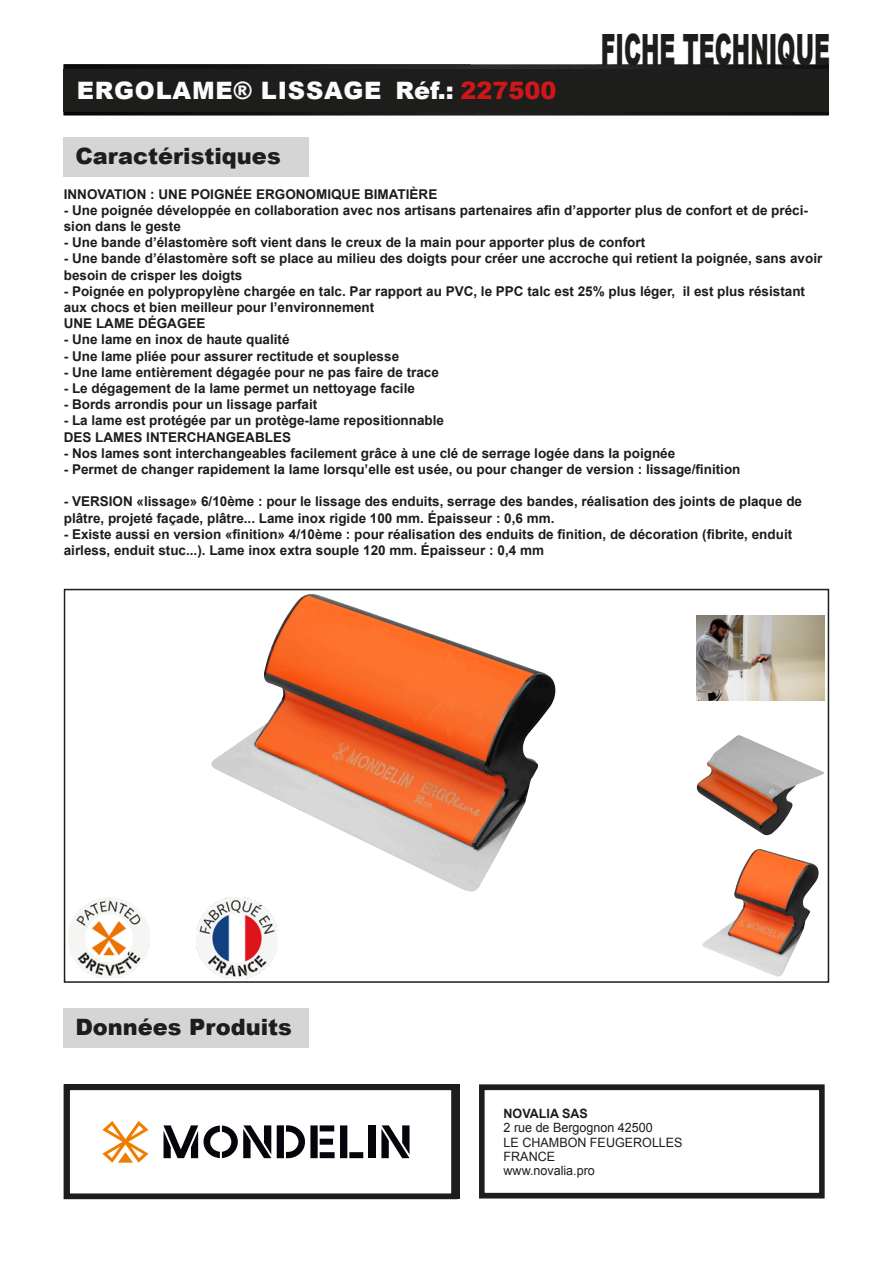
<style>
.page{position:relative;width:893px;height:1263px;background:#fff}
.page>*{position:absolute;margin:0;border:0;box-sizing:border-box;transform-origin:0 0}
.t1{font:900 43.2px "Arial";color:#1d1d1b;scale:.51 1}
.t2{font:900 24px "Arial";letter-spacing:.035em;color:#fcfcfc}
.t3{font:900 22.5px "Arial";color:#1d1d1b}
.t4{font:700 13.5px/16.2px "Arial";color:#1d1d1b}
.t5{font:12.9px/14.2px "Arial";color:#1d1d1b}
.t6{font:700 12.9px "Arial";color:#1d1d1b}
.s1{color:#cd171a}
</style>
<div class="page">
<img style="left:64px;top:64px;width:765px;height:51px">
<div style="left:64px;top:69px;width:765px;height:43px;background:#1d1d1b"></div>
<div style="left:479px;top:1084px;width:346px;height:114px;border:6px solid #1d1d1b"></div>
<div style="left:64px;top:137px;width:245px;height:40px;background:#d5d5d5"></div>
<div style="left:64px;top:589px;width:765px;height:394px;border:2px solid #1d1d1b"></div>
<div style="left:64px;top:1008px;width:245px;height:39px;background:#d5d5d5"></div>
<img style="left:211px;top:594px;width:345px;height:298px">
<img style="left:697px;top:615px;width:127px;height:85px">
<img style="left:697px;top:735px;width:127px;height:101px">
<img style="left:702px;top:849px;width:117px;height:128px">
<img style="left:69px;top:898px;width:81px;height:81px">
<img style="left:196px;top:898px;width:81px;height:81px">
<div style="left:64px;top:1084px;width:393px;height:115px;border:6px solid #1d1d1b"></div>
<svg style="left:277px;top:1125px;width:86px;height:33px"></svg>
<div style="left:369px;top:1125px;width:7px;height:33px;background:#06050b"></div>
<svg style="left:381px;top:1125px;width:28px;height:33px"></svg>
<svg style="left:102px;top:1121px;width:47px;height:42px"></svg>
<svg style="left:164px;top:1125px;width:107px;height:33px"></svg>
<h2 class="t2" style="left:77px;top:73px;width:481px">ERGOLAME® LISSAGE Réf.: <span class="s1">227500</span></h2>
<h1 class="t1" style="left:601px;top:18px;width:451px">FICHE TECHNIQUE</h1>
<h3 class="t3" style="left:75px;top:140px;width:207px">Caractéristiques</h3>
<p class="t4" style="left:64px;top:186px;width:375px">INNOVATION : UNE POIGNÉE ERGONOMIQUE BIMATIÈRE</p>
<p class="t4" style="left:64px;top:202px;width:746px">- Une poignée développée en collaboration avec nos artisans partenaires afin d’apporter plus de confort et de préci&shy;sion dans le geste</p>
<p class="t4" style="left:64px;top:235px;width:583px">- Une bande d’élastomère soft vient dans le creux de la main pour apporter plus de confort</p>
<p class="t4" style="left:64px;top:251px;width:760px">- Une bande d’élastomère soft se place au milieu des doigts pour créer une accroche qui retient la poignée, sans avoir besoin de crisper les doigts</p>
<p class="t4" style="left:64px;top:283px;width:743px">- Poignée en polypropylène chargée en talc. Par rapport au PVC, le PPC talc est 25% plus léger, il est plus résistant aux chocs et bien meilleur pour l’environnement<br>UNE LAME DÉGAGEE</p>
<p class="t4" style="left:64px;top:332px;width:227px">- Une lame en inox de haute qualité</p>
<p class="t4" style="left:64px;top:348px;width:337px">- Une lame pliée pour assurer rectitude et souplesse</p>
<p class="t4" style="left:64px;top:364px;width:377px">- Une lame entièrement dégagée pour ne pas faire de trace</p>
<p class="t4" style="left:64px;top:380px;width:353px">- Le dégagement de la lame permet un nettoyage facile</p>
<p class="t4" style="left:64px;top:397px;width:255px">- Bords arrondis pour un lissage parfait</p>
<p class="t4" style="left:64px;top:413px;width:382px">- La lame est protégée par un protège-lame repositionnable<br>DES LAMES INTERCHANGEABLES</p>
<p class="t4" style="left:64px;top:445px;width:613px">- Nos lames sont interchangeables facilement grâce à une clé de serrage logée dans la poignée</p>
<p class="t4" style="left:64px;top:461px;width:678px">- Permet de changer rapidement la lame lorsqu’elle est usée, ou pour changer de version : lissage/finition</p>
<p class="t4" style="left:64px;top:494px;width:740px">- VERSION «lissage» 6/10ème : pour le lissage des enduits, serrage des bandes, réalisation des joints de plaque de plâtre, projeté façade, plâtre... Lame inox rigide 100 mm. Épaisseur : 0,6 mm.</p>
<p class="t4" style="left:64px;top:526px;width:730px">- Existe aussi en version «finition» 4/10ème : pour réalisation des enduits de finition, de décoration (fibrite, enduit airless, enduit stuc...). Lame inox extra souple 120 mm. Épaisseur : 0,4 mm</p>
<h3 class="t3" style="left:75px;top:1010px;width:218px">Données Produits</h3>
<p class="t6" style="left:504px;top:1105px;width:86px">NOVALIA SAS</p>
<p class="t5" style="left:504px;top:1121px;width:181px">2 rue de Bergognon 42500<br>LE CHAMBON FEUGEROLLES<br>FRANCE<br>www.novalia.pro</p>
</div>
